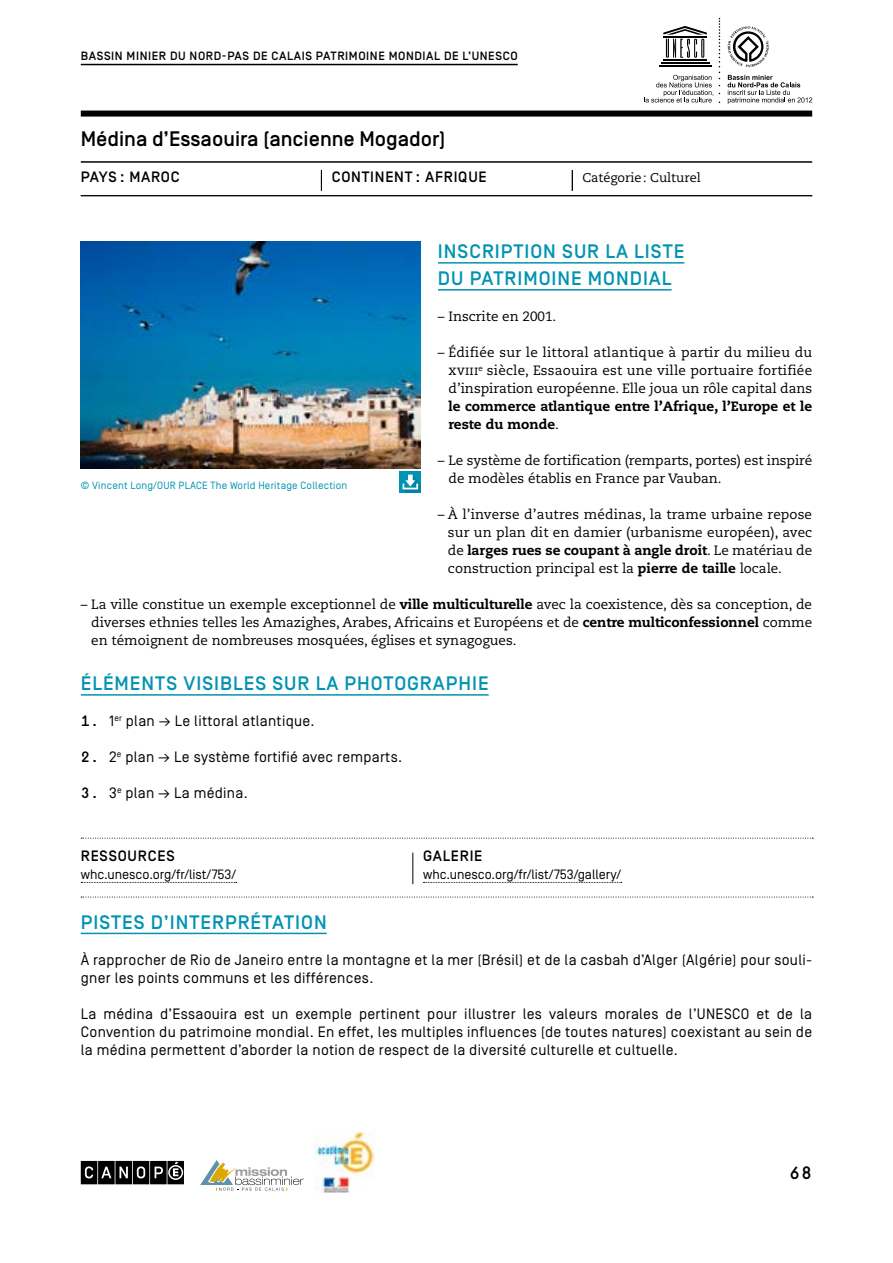
<style>
.page{position:relative;width:893px;height:1263px;background:#fff}
.page>*{position:absolute;margin:0;border:0;box-sizing:border-box;transform-origin:0 0}
.t1{font:500 21px "Simplon BP";color:#000}
.t2{font:500 19.5px/27px "Simplon BP";letter-spacing:.05em;color:#0193b1}
.t3{font:500 18px "Simplon BP Mono";color:#000}
.t4{font:15px/18px "Simplon BP Regular";letter-spacing:.02em;color:#000}
.t5{font:500 15px "Simplon BP";letter-spacing:.05em;color:#000}
.t6{font:13.5px/18px "Caecilia LT Std";color:#000;text-align:justify}
.t7{font:13.5px "Simplon BP Regular";color:#000}
.t8{font:800 13.5px/18px "Caecilia LT Std";letter-spacing:.005em;color:#000}
.t9{font:12.75px "Caecilia LT Std";color:#000}
.t10{font:500 12px "Simplon BP";letter-spacing:.05em;color:#000}
.t11{font:10.5px "Simplon BP Regular";letter-spacing:.02em;color:#0193b1}
.s1{font-weight:400}
.s2{font-weight:800}
.s3{font-family:"Simplon BP Mono";font-weight:500}
</style>
<div class="page">
<hr style="left:81px;top:64px;width:437px;height:1px;background:#000">
<svg style="left:81px;top:1161px;width:103px;height:23px"></svg>
<svg style="left:200px;top:1160px;width:104px;height:31px"></svg>
<img style="left:314px;top:1130px;width:61px;height:62px">
<hr style="left:438px;top:262px;width:246px;height:2px;background:#0193b1">
<hr style="left:438px;top:289px;width:234px;height:2px;background:#0193b1">
<hr style="left:81px;top:694px;width:408px;height:2px;background:#0193b1">
<hr style="left:81px;top:933px;width:246px;height:1px;background:#0193b1">
<svg style="left:81px;top:882px;width:156px;height:1px"></svg>
<svg style="left:423px;top:882px;width:199px;height:1px"></svg>
<hr style="left:412px;top:853px;width:1px;height:31px;background:#000">
<svg style="left:81px;top:838px;width:732px;height:1px"></svg>
<svg style="left:81px;top:897px;width:732px;height:1px"></svg>
<img style="left:81px;top:242px;width:340px;height:226px">
<svg style="left:728px;top:26px;width:41px;height:41px"></svg>
<svg style="left:728px;top:75px;width:84px;height:29px"></svg>
<svg style="left:644px;top:18px;width:76px;height:85px"></svg>
<svg style="left:321px;top:170px;width:1px;height:21px"></svg>
<svg style="left:572px;top:170px;width:1px;height:21px"></svg>
<hr style="left:81px;top:195px;width:731px;height:1px;background:#000">
<div style="left:81px;top:111px;width:731px;height:6px;background:#000"></div>
<hr style="left:81px;top:161px;width:731px;height:2px;background:#000">
<div style="left:400px;top:471px;width:21px;height:22px;background:#0094b4"></div>
<svg style="left:402px;top:475px;width:19px;height:18px"></svg>
<p class="t10" style="left:81px;top:49px;width:438px">BASSIN MINIER DU NORD-PAS DE CALAIS PATRIMOINE MONDIAL DE L’UNESCO</p>
<h1 class="t1" style="left:81px;top:127px;width:366px">Médina d’Essaouira (ancienne Mogador)</h1>
<p class="t5" style="left:81px;top:168px;width:17px">PAYS</p>
<p class="t5" style="left:120px;top:168px;width:32px">: MARO</p>
<p class="t5" style="left:171px;top:168px;width:10px">C</p>
<p class="t5" style="left:332px;top:168px;width:122px">CONTINENT : AFRIQUE</p>
<p class="t9" style="left:583px;top:170px;width:120px">Catégorie: Culturel</p>
<h2 class="t2" style="left:438px;top:238px;width:245px;text-indent:167px">LALISTE<br>DU PATRIMOINE MONDIAL</h2>
<p class="t6" style="left:438px;top:308px;width:120px">– Inscrite en 2001.</p>
<p class="t6" style="left:448px;top:344px;width:365px;text-indent:-11px">– Édifiée sur le littoral atlantique à partir du milieu du xviii<sup>e</sup> siècle, Essaouira est une ville portuaire fortifiée d’inspiration européenne. Elle joua un rôle capital dans</p>
<p class="t8" style="left:448px;top:398px;width:365px">le commerce atlantique entre l’Afrique, l’Europe et le reste du monde<span class="s1">.</span></p>
<p class="t6" style="left:448px;top:452px;width:365px;text-indent:-11px">– Le système de fortification (remparts, portes) est inspiré de modèles établis en France par Vauban.</p>
<p class="t6" style="left:448px;top:506px;width:366px;text-indent:-10px">– À l’inverse d’autres médinas, la trame urbaine repose sur un plan dit en damier (urbanisme européen), avec de <span class="s2">larges rues se coupant à angle droit</span>. Le matériau de construction principal est la <span class="s2">pierre de taille</span> locale.</p>
<p class="t6" style="left:91px;top:596px;width:722px;text-indent:-11px">– La ville constitue un exemple exceptionnel de <span class="s2">ville multiculturelle</span> avec la coexistence, dès sa conception, de diverses ethnies telles les Amazighes, Arabes, Africains et Européens et de <span class="s2">centre multiconfessionnel</span> comme en témoignent de nombreuses mosquées, églises et synagogues.</p>
<h2 class="t2" style="left:81px;top:670px;width:164px">ÉLÉMENTS VISIBLES</h2>
<h2 class="t2" style="left:272px;top:670px;width:13px">SUR</h2>
<h2 class="t2" style="left:316px;top:670px;width:92px">LA PHOTOGRA</h2>
<h2 class="t2" style="left:446px;top:670px;width:35px">PHIE</h2>
<p class="t4" style="left:81px;top:712px;width:235px"><span class="s3">1.</span> 1<sup>er</sup> plan → Le littoral atlantique.</p>
<p class="t4" style="left:81px;top:748px;width:323px"><span class="s3">2.</span> 2<sup>e</sup> plan → Le système fortifié avec remparts.</p>
<p class="t4" style="left:81px;top:784px;width:169px"><span class="s3">3.</span> 3<sup>e</sup> plan → La médina.</p>
<h2 class="t2" style="left:438px;top:238px;width:138px">INSCRI PTION SUR</h2>
<p class="t11" style="left:81px;top:480px;width:268px">© Vincent Long/OUR PLACE The World Heritage Collection</p>
<p class="t5" style="left:81px;top:848px;width:11px">RESSOUR</p>
<p class="t5" style="left:148px;top:848px;width:19px">CES</p>
<p class="t7" style="left:81px;top:867px;width:157px">whc.unesco.org/fr/list/753/</p>
<p class="t5" style="left:423px;top:848px;width:10px">GALERIE</p>
<p class="t7" style="left:423px;top:867px;width:200px">whc.unesco.org/fr/list/753/gallery/</p>
<h2 class="t2" style="left:81px;top:909px;width:247px">PISTES D’INTERPRÉTATIO N</h2>
<p class="t4" style="left:81px;top:951px;width:733px">À rapprocher de Rio de Janeiro entre la montagne et la mer (Brésil) et de la casbah d’Alger (Algérie) pour souli&shy;gner les points communs et les différences.</p>
<p class="t4" style="left:81px;top:1005px;width:733px;text-align:justify">La médina d’Essaouira est un exemple pertinent pour illustrer les valeurs morales de l’UNESCO et de la Convention du patrimoine mondial. En effet, les multiples influences (de toutes natures) coexistant au sein de la médina permettent d’aborder la notion de respect de la diversité culturelle et cultuelle.</p>
<h3 class="t3" style="left:789px;top:1161px;width:24px">68</h3>
</div>
